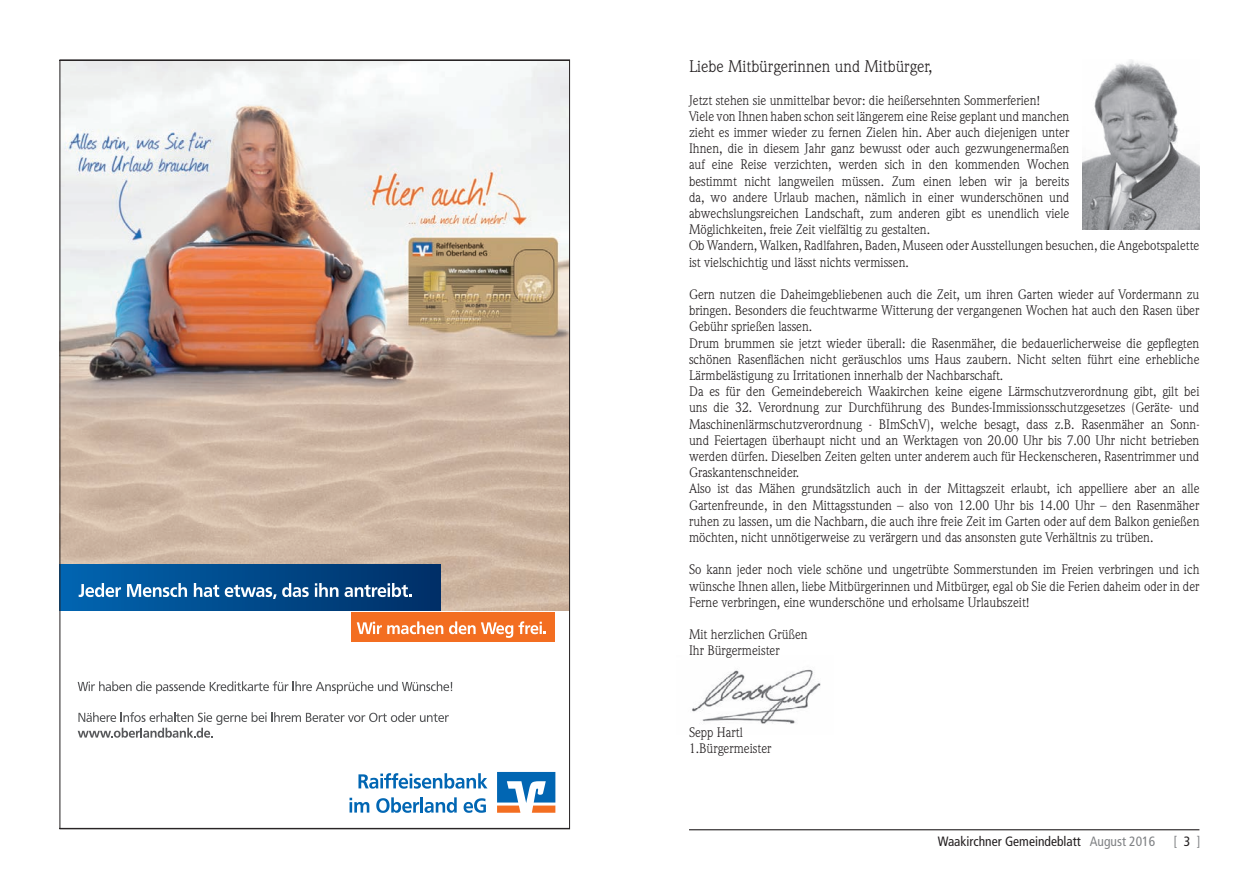
<style>
.page{position:relative;width:1259px;height:893px;background:#fff}
.page>*{position:absolute;margin:0;border:0;box-sizing:border-box;transform-origin:0 0}
.t1{font:16.5px "Weidemann";color:#231f20}
.t2{font:13.5px/16.2px "Weidemann";color:#231f20}
.t3{font:condensed 13.5px "Frutiger";color:#231f20}
.t4{font:condensed 13.5px "Frutiger";color:#808285}
.s1{color:#808285}
.s2{color:#231f20}
</style>
<div class="page">
<hr style="left:689px;top:829px;width:510px;height:1px;background:#231f20">
<img style="left:692px;top:669px;width:129px;height:55px">
<img style="left:1082px;top:60px;width:117px;height:170px">
<img style="left:62px;top:62px;width:506px;height:751px">
<p class="t1" style="left:689px;top:57px;width:245px">Liebe Mitbürgerinnen und Mitbürger,</p>
<p class="t2" style="left:689px;top:92px;width:512px">Jetzt stehen sie unmittelbar bevor: die heißersehnten Sommerferien!<br>Viele von Ihnen haben schon seit längerem eine Reise geplant und manchen<br>zieht es immer wieder zu fernen Zielen hin. Aber auch diejenigen unter<br>Ihnen, die in diesem Jahr ganz bewusst oder auch gezwungenermaßen<br>auf eine Reise verzichten, werden sich in den kommenden Wochen<br>bestimmt nicht langweilen müssen. Zum einen leben wir ja bereits<br>da, wo andere Urlaub machen, nämlich in einer wunderschönen und<br>abwechslungsreichen Landschaft, zum anderen gibt es unendlich viele<br>Möglichkeiten, freie Zeit vielfältig zu gestalten.<br>Ob Wandern, Walken, Radlfahren, Baden, Museen oder Ausstellungen besuchen, die Angebotspalette ist vielschichtig und lässt nichts vermissen.</p>
<p class="t2" style="left:689px;top:286px;width:512px">Gern nutzen die Daheimgebliebenen auch die Zeit, um ihren Garten wieder auf Vordermann zu bringen. Besonders die feuchtwarme Witterung der vergangenen Wochen hat auch den Rasen über Gebühr sprießen lassen.<br>Drum brummen sie jetzt wieder überall: die Rasenmäher, die bedauerlicherweise die gepflegten schönen Rasenflächen nicht geräuschlos ums Haus zaubern. Nicht selten führt eine erhebliche Lärmbelästigung zu Irritationen innerhalb der Nachbarschaft.<br>Da es für den Gemeindebereich Waakirchen keine eigene Lärmschutzverordnung gibt, gilt bei uns die 32. Verordnung zur Durchführung des Bundes-Immissionsschutzgesetzes (Geräte- und Maschinenlärmschutzverordnung - BImSchV), welche besagt, dass z.B. Rasenmäher an Sonn&shy;und Feiertagen überhaupt nicht und an Werktagen von 20.00 Uhr bis 7.00 Uhr nicht betrieben werden dürfen. Dieselben Zeiten gelten unter anderem auch für Heckenscheren, Rasentrimmer und Graskantenschneider.<br>Also ist das Mähen grundsätzlich auch in der Mittagszeit erlaubt, ich appelliere aber an alle Gartenfreunde, in den Mittagsstunden – also von 12.00 Uhr bis 14.00 Uhr – den Rasenmäher ruhen zu lassen, um die Nachbarn, die auch ihre freie Zeit im Garten oder auf dem Balkon genießen möchten, nicht unnötigerweise zu verärgern und das ansonsten gute Verhältnis zu trüben.</p>
<p class="t2" style="left:689px;top:562px;width:512px;text-align:justify">So kann jeder noch viele schöne und ungetrübte Sommerstunden im Freien verbringen und ich wünsche Ihnen allen, liebe Mitbürgerinnen und Mitbürger, egal ob Sie die Ferien daheim oder in der Ferne verbringen, eine wunderschöne und erholsame Urlaubszeit!</p>
<p class="t2" style="left:689px;top:626px;width:120px">Mit herzlichen Grüßen<br>Ihr Bürgermeister</p>
<p class="t2" style="left:689px;top:724px;width:84px">Sepp Hartl<br>1.Bürgermeister</p>
<p class="t3" style="left:938px;top:833px;width:219px">Waakirchner Gemeindeblatt <span class="s1">August 2016</span></p>
<p class="t4" style="left:1173px;top:833px;width:29px">[<span class="s2">3</span>]</p>
</div>
